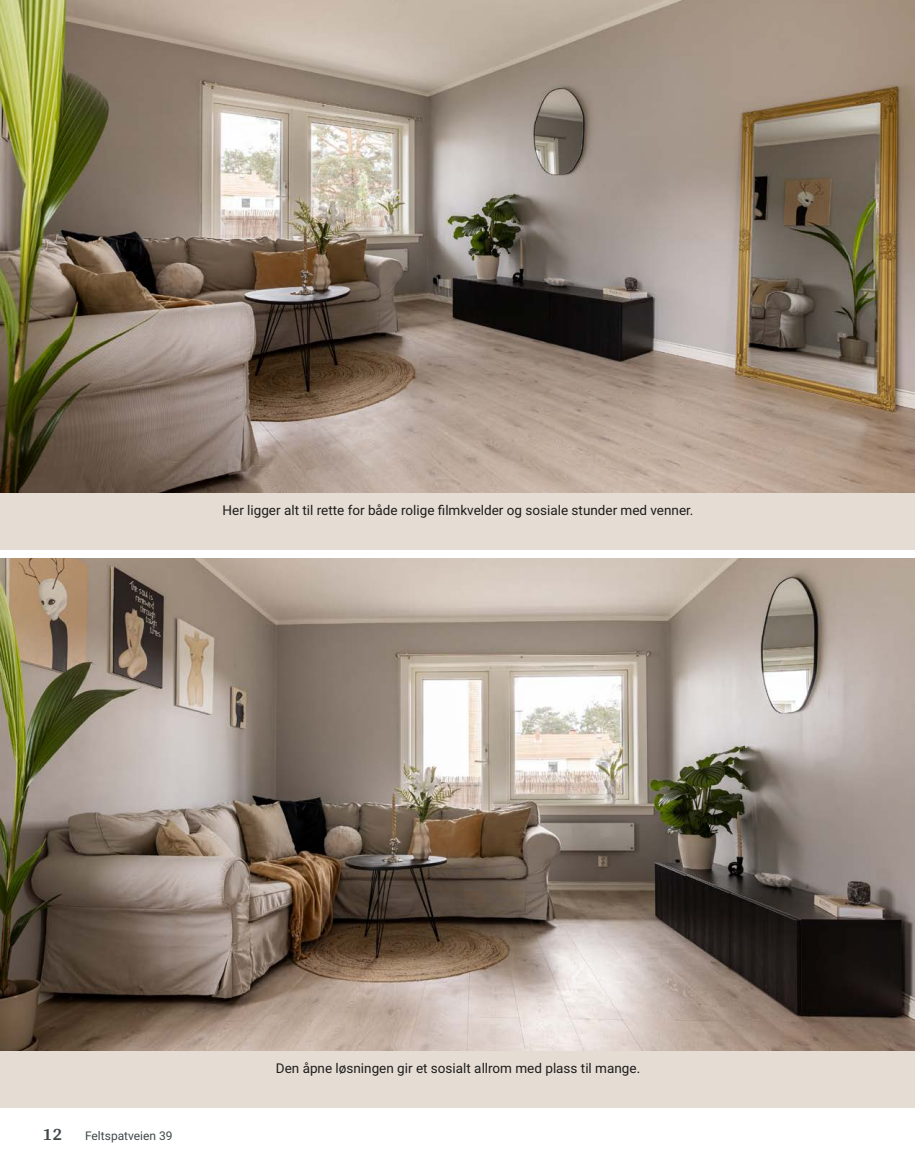
<style>
.page{position:relative;width:915px;height:1172px;background:#fff}
.page>*{position:absolute;margin:0;border:0;box-sizing:border-box;transform-origin:0 0}
.t1{font:700 18px "Arya";color:#414749}
.t2{font:13.5px "Roboto Vitec";color:#1d1d1b}
.t3{font:12px "Roboto Vitec";color:#414749}
</style>
<div class="page">
<div style="left:0;top:492px;width:914px;height:58px;background:#e5dcd4"></div>
<div style="left:0;top:1050px;width:914px;height:58px;background:#e5dcd4"></div>
<img style="left:0;top:0;width:914px;height:492px">
<img style="left:0;top:558px;width:914px;height:492px">
<p class="t2" style="left:222px;top:501px;width:472px">Her ligger alt til rette for både rolige filmkvelder og sosiale stunder med venner.</p>
<h1 class="t1" style="left:43px;top:1123px;width:21px">12</h1>
<p class="t3" style="left:85px;top:1127px;width:89px">Feltspatveien 39</p>
<p class="t2" style="left:276px;top:1059px;width:366px">Den åpne løsningen gir et sosialt allrom med plass til mange.</p>
</div>
